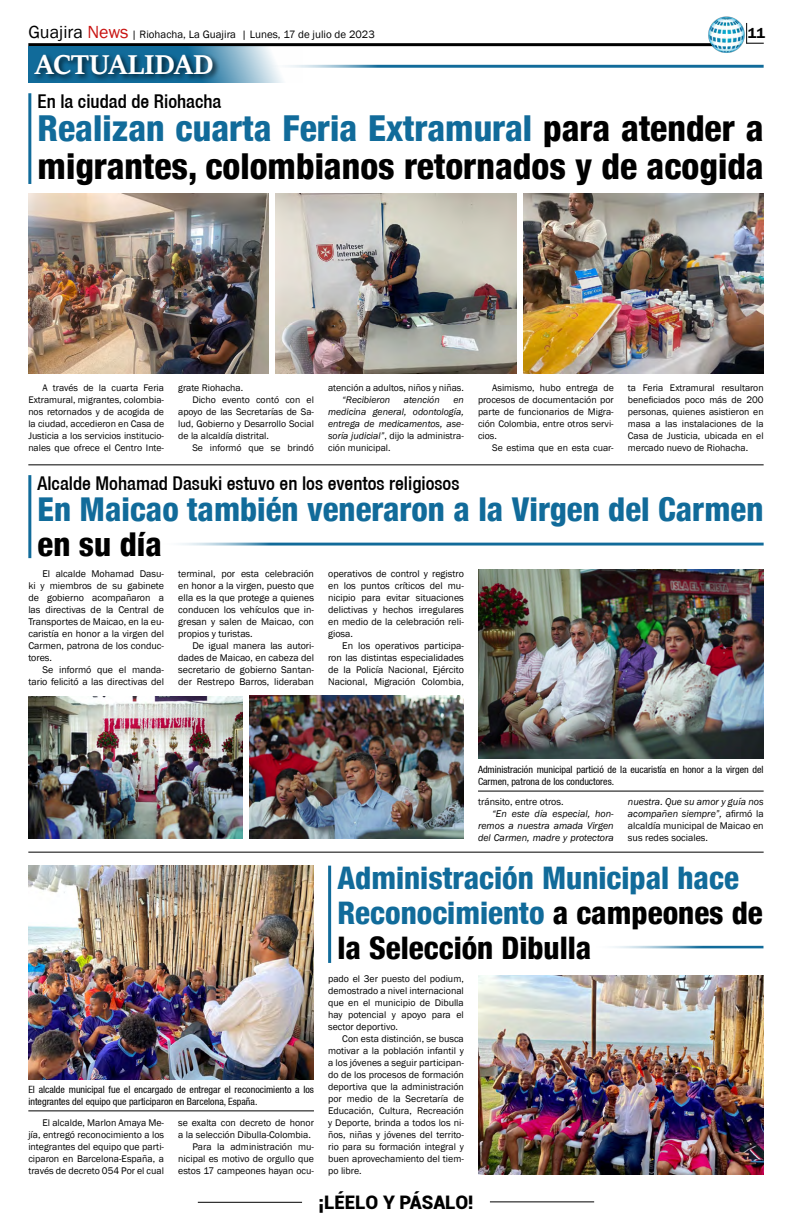
<style>
.page{position:relative;width:792px;height:1224px;background:#fff}
.page>*{position:absolute;margin:0;border:0;box-sizing:border-box;transform-origin:0 0}
.t1{font:800 condensed 35.8px/38.1px "Helvetica 87";color:#000}
.t2{font:800 condensed 32.9px "Helvetica 87";color:#116b9a}
.t3{font:800 condensed 32.9px "Helvetica 87";color:#000}
.t4{font:800 condensed 31.1px/34.9px "Helvetica 87";color:#116b9a}
.t5{font:700 30px "Sitka Heading";color:#fff}
.t6{font:500 condensed 19px "Helvetica 67";color:#000}
.t7{font:900 18.7px "Roboto";color:#000}
.t8{font:600 14.7px "Franklin Gothic";color:#000}
.t9{font:11px "Franklin Gothic";color:#000}
.t10{font:10px/12px "Franklin Gothic";color:#000;text-align:justify}
.t11{font:condensed 10px/12px "Helvetica 57";color:#000}
.t12{font:italic 10px/12px "Franklin Gothic";color:#000;text-align:justify}
.t13{font:9.9px/12px "Franklin Gothic";color:#000;text-align:justify}
.t14{font:9.8px/12px "Franklin Gothic";color:#000;text-align:justify}
.t15{font:italic 9.8px/12px "Franklin Gothic";color:#000;text-align:justify}
.s1{font-size:18px}
.s2{font-size:18px;color:#c91311}
.s3{color:#116b9a}
.s4{font-style:normal}
.s5{font-style:italic}
.s6{color:#000}
</style>
<div class="page">
<hr style="left:198px;top:1202px;width:104px;height:1px;background:#000">
<hr style="left:490px;top:1201px;width:104px;height:1px;background:#000">
<hr style="left:28px;top:43px;width:688px;height:3px;background:#000">
<img style="left:708px;top:16px;width:37px;height:37px">
<svg style="left:746px;top:23px;width:18px;height:21px"></svg>
<hr style="left:590px;top:946px;width:174px;height:3px;background:#116b9a">
<hr style="left:328px;top:866px;width:3px;height:97px;background:#116b9a">
<img style="left:478px;top:975px;width:286px;height:200px">
<svg style="left:28px;top:46px;width:275px;height:37px"></svg>
<div style="left:32px;top:52px;width:188px;height:30px;background:#000;opacity:.75"></div>
<hr style="left:264px;top:65px;width:500px;height:3px;background:#116b9a">
<hr style="left:156px;top:543px;width:608px;height:3px;background:#116b9a">
<hr style="left:28px;top:852px;width:736px;height:1px;background:#000">
<hr style="left:28px;top:465px;width:736px;height:1px;background:#000">
<hr style="left:28px;top:93px;width:3px;height:91px;background:#116b9a">
<hr style="left:28px;top:475px;width:3px;height:83px;background:#116b9a">
<img style="left:523px;top:193px;width:241px;height:181px">
<img style="left:28px;top:193px;width:241px;height:181px">
<img style="left:275px;top:193px;width:241px;height:181px">
<img style="left:249px;top:696px;width:215px;height:143px">
<img style="left:478px;top:570px;width:286px;height:188px">
<img style="left:28px;top:696px;width:215px;height:143px">
<img style="left:28px;top:866px;width:286px;height:214px">
<hr style="left:478px;top:791px;width:286px;height:1px;background:#000">
<hr style="left:28px;top:1111px;width:286px;height:1px;background:#000">
<p class="t9" style="left:28px;top:28px;width:348px"><span class="s1">Guajira</span> <span class="s2">News</span> | Riohacha, La Guajira | Lunes, 17 de julio de 2023</p>
<h3 class="t8" style="left:748px;top:24px;width:19px">11</h3>
<h3 class="t5" style="left:35px;top:42px;width:179px">ACTUALIDAD</h3>
<h3 class="t6" style="left:38px;top:90px;width:185px">En la ciudad de Riohacha</h3>
<h1 class="t1" style="left:38px;top:108px;width:728px"><span class="s3">Realizan cuarta Feria Extramural</span> para atender a migrantes, colombianos retornados y de acogida</h1>
<p class="t14" style="left:28px;top:382px;width:137px;text-indent:14px">A través de la cuarta Feria Extramural, migrantes, colombia&shy;nos retornados y de acogida de la ciudad, accedieron en Casa de Justicia a los servicios institucio&shy;nales que ofrece el Centro Inte-</p>
<p class="t14" style="left:178px;top:382px;width:66px">grate Riohacha.</p>
<p class="t14" style="left:192px;top:394px;width:123px">Dicho evento contó con el</p>
<p class="t14" style="left:178px;top:406px;width:137px">apoyo de las Secretarías de Sa-</p>
<p class="t14" style="left:178px;top:418px;width:137px">lud, Gobierno y Desarrollo Social</p>
<p class="t14" style="left:178px;top:430px;width:92px">de la alcaldía distrital.</p>
<p class="t14" style="left:192px;top:442px;width:123px">Se informó que se brindó</p>
<p class="t14" style="left:328px;top:382px;width:137px">atención a adultos, niños y niñas.</p>
<p class="t15" style="left:342px;top:394px;width:50px">“Recibieron</p>
<p class="t15" style="left:404px;top:394px;width:37px">atención</p>
<p class="t15" style="left:328px;top:394px;width:137px;text-indent:125px">en medicina general, odontología, entrega de medicamentos, ase&shy;soría judicial”<span class="s4">, dijo la administra&shy;ción municipal.</span></p>
<h3 class="t6" style="left:38px;top:472px;width:423px">Alcalde Mohamad Dasuki estuvo en los eventos religiosos</h3>
<p class="t14" style="left:478px;top:382px;width:137px;text-indent:14px">Asimismo, hubo entrega de procesos de documentación por parte de funcionarios de Migra&shy;ción Colombia, entre otros servi&shy;cios.</p>
<p class="t14" style="left:492px;top:442px;width:123px">Se estima que en esta cuar-</p>
<p class="t14" style="left:628px;top:382px;width:137px">ta Feria Extramural resultaron beneficiados poco más de 200 personas, quienes asistieron en masa a las instalaciones de la Casa de Justicia, ubicada en el mercado nuevo de Riohacha.</p>
<h2 class="t2" style="left:38px;top:489px;width:727px">En Maicao también veneraron a la Virgen del Carmen</h2>
<h2 class="t3" style="left:38px;top:524px;width:126px">en su día</h2>
<p class="t10" style="left:28px;top:567px;width:137px;text-indent:14px">El alcalde Mohamad Dasu&shy;ki y miembros de su gabinete de gobierno acompañaron a las directivas de la Central de Transportes de Maicao, en la eu&shy;caristía en honor a la virgen del Carmen, patrona de los conduc&shy;tores.</p>
<p class="t10" style="left:28px;top:663px;width:137px;text-align:right">Se informó que el manda&shy;tario felicitó a las directivas del</p>
<p class="t10" style="left:178px;top:567px;width:137px">terminal, por esta celebración en honor a la virgen, puesto que ella es la que protege a quienes conducen los vehículos que in&shy;gresan y salen de Maicao, con propios y turistas.</p>
<p class="t10" style="left:178px;top:639px;width:137px;text-indent:14px">De igual manera las autori&shy;dades de Maicao, en cabeza del secretario de gobierno Santan&shy;der Restrepo Barros, lideraban</p>
<p class="t10" style="left:328px;top:567px;width:137px">operativos de control y registro en los puntos críticos del mu&shy;nicipio para evitar situaciones delictivas y hechos irregulares en medio de la celebración reli&shy;giosa.</p>
<p class="t10" style="left:328px;top:639px;width:137px;text-indent:14px">En los operativos participa&shy;ron las distintas especialidades de la Policía Nacional, Ejército Nacional, Migración Colombia,</p>
<p class="t11" style="left:28px;top:1083px;width:287px">El alcalde municipal fue el encargado de entregar el reconocimiento a los integrantes del equipo que participaron en Barcelona, España.</p>
<p class="t13" style="left:28px;top:1117px;width:137px;text-indent:14px">El alcalde, Marlon Amaya Me&shy;jía, entregó reconocimiento a los integrantes del equipo que parti&shy;ciparon en Barcelona-España, a través de decreto 054 Por el cual</p>
<p class="t13" style="left:178px;top:1117px;width:137px">se exalta con decreto de honor</p>
<p class="t13" style="left:178px;top:1129px;width:134px">a la selección Dibulla-Colombia.</p>
<p class="t13" style="left:192px;top:1141px;width:123px">Para la administración mu-</p>
<p class="t13" style="left:178px;top:1153px;width:137px">nicipal es motivo de orgullo que</p>
<p class="t13" style="left:178px;top:1165px;width:137px">estos 17 campeones hayan ocu-</p>
<p class="t11" style="left:478px;top:763px;width:287px">Administración municipal partició de la eucaristía en honor a la virgen del<br>Carmen, patrona de los conductores.</p>
<p class="t10" style="left:478px;top:796px;width:87px">tránsito, entre otros.</p>
<p class="t12" style="left:478px;top:808px;width:137px;text-indent:14px">“En este día especial, hon&shy;remos a nuestra amada Virgen del Carmen, madre y protectora</p>
<p class="t10" style="left:628px;top:796px;width:137px"><span class="s5">nuestra. Que su amor y guía nos acompañen siempre”,</span> afirmó la alcaldía municipal de Maicao en sus redes sociales.</p>
<h3 class="t4" style="left:337px;top:860px;width:427px">Administración Municipal hace<br>Reconocimiento <span class="s6">a campeones de la Selección Dibulla</span></h3>
<p class="t13" style="left:328px;top:973px;width:137px">pado el 3er puesto del podium, demostrado a nivel internacional que en el municipio de Dibulla hay potencial y apoyo para el sector deportivo.</p>
<p class="t13" style="left:328px;top:1033px;width:137px;text-indent:14px">Con esta distinción, se busca motivar a la población infantil y a los jóvenes a seguir participan&shy;do de los procesos de formación deportiva que la administración por medio de la Secretaría de Educación, Cultura, Recreación y Deporte, brinda a todos los ni&shy;ños, niñas y jóvenes del territo&shy;rio para su formación integral y buen aprovechamiento del tiem&shy;po libre.</p>
<h3 class="t7" style="left:318px;top:1189px;width:157px">¡LÉELO Y PÁSALO!</h3>
</div>
